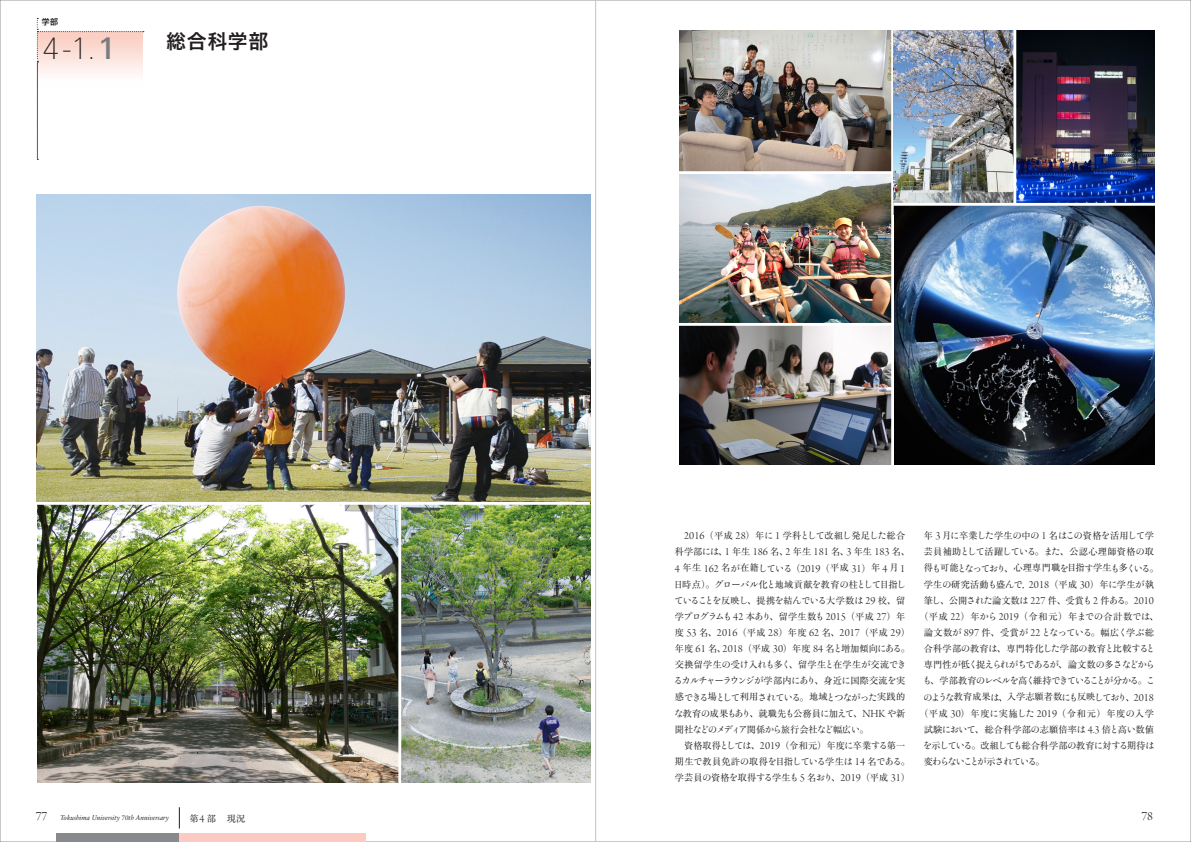
<style>
.page{position:relative;width:1191px;height:842px;background:#fff}
.page>*{position:absolute;margin:0;border:0;box-sizing:border-box;transform-origin:0 0}
.t1{font:100 29.3px "LT Univers Basic";color:#231f20}
.t2{font:20.6px "Koburina Go Std N W6";color:#231f20}
.t3{font:13.3px "Arno Pro Light Display";color:#231f20}
.t4{font:11.5px "Arno Pro Light Display";color:#231f20}
.t5{font:9.7px/16.1px "Yutuki 5 Go K Std W3";letter-spacing:-.18em;color:#231f20}
.t6{font:9.7px/16.1px "Yutuki 5 Go K Std W3";letter-spacing:-.155em;color:#231f20}
.t7{font:9.7px/16.1px "Yutuki 5 Go K Std W3";letter-spacing:-.205em;color:#231f20}
.t8{font:9.7px "Yutuki 5 Go K Std W3";letter-spacing:-.22em;color:#231f20}
.t9{font:9.2px/16.1px "Ryumin Pro";letter-spacing:.025em;color:#231f20;text-align:center}
.t10{font:9.2px "Ryumin Pro";letter-spacing:.005em;color:#231f20}
.t11{font:8.5px "Koburina Go Std N W6";color:#231f20}
.t12{font:italic 7.1px "Sabon Next LT Display";color:#231f20}
.s1{font-weight:500;font-size:29.8px;color:#7a7c7f}
.s2{font-family:"Arno Pro Light Display";font-size:11.5px}
.s3{font-size:9.7px}
.s4{font-family:"Yutuki 5 Go K Std W3";font-size:9.7px}
.s5{font-family:"Ryumin Pro";font-size:9.2px}
.s6{font-family:"Ryumin Pro";font-size:9.7px}
.s7{font-family:"Ryumin Pro"}
</style>
<div class="page">
<svg style="left:179px;top:807px;width:1px;height:21px"></svg>
<hr style="left:595px;top:0;width:1px;height:842px;background:#c2c3c6">
<div style="left:56px;top:833px;width:310px;height:9px;background:#fbcbc2"></div>
<div style="left:56px;top:833px;width:123px;height:9px;background:#87898c"></div>
<img style="left:37px;top:195px;width:553px;height:587px">
<img style="left:679px;top:326px;width:212px;height:138px">
<img style="left:679px;top:174px;width:212px;height:149px">
<img style="left:679px;top:31px;width:212px;height:140px">
<hr style="left:398px;top:505px;width:3px;height:279px;background:#fff">
<hr style="left:36px;top:502px;width:554px;height:3px;background:#fff">
<svg style="left:37px;top:18px;width:107px;height:142px"></svg>
<img style="left:893px;top:31px;width:261px;height:183px">
<img style="left:894px;top:206px;width:260px;height:258px">
<hr style="left:1013px;top:27px;width:3px;height:177px;background:#fff">
<hr style="left:893px;top:203px;width:266px;height:3px;background:#fff">
<p class="t11" style="left:41px;top:15px;width:19px">学部</p>
<h1 class="t1" style="left:43px;top:32px;width:74px">4-1.<span class="s1">1</span></h1>
<h2 class="t2" style="left:166px;top:26px;width:104px">総合科学部</h2>
<p class="t9" style="left:675px;top:527px;width:237px"><span class="s2">2016</span><span class="s3">（</span>平成 <span class="s2">28</span><span class="s3">）</span>年<span class="s4">に</span><span class="s2">1</span> 学科<span class="s4">として</span>改組<span class="s4">し</span>発足<span class="s4">した</span>総合<br>科学部<span class="s4">には</span><span class="s3">、</span><span class="s2">1</span> 年生 <span class="s2">186</span> 名<span class="s3">、</span><span class="s2">2</span> 年生 <span class="s2">181</span> 名<span class="s3">、</span><span class="s2">3</span> 年生 <span class="s2">183</span> 名<span class="s3">、</span></p>
<p class="t4" style="left:675px;top:562px;width:232px">4 <span class="s5">年生</span> 162 <span class="s5">名</span><span class="s4">が</span><span class="s5">在籍</span><span class="s4">している</span><span class="s6">（</span>2019<span class="s6">（</span><span class="s5">平成</span> 31<span class="s6">）</span><span class="s5">年</span> 4 <span class="s5">月</span>1</p>
<p class="t9" style="left:674px;top:575px;width:234px">日時点<span class="s3">）。</span><span class="s4">グローバル</span>化<span class="s4">と</span>地域貢献<span class="s4">を</span>教育<span class="s4">の</span>柱<span class="s4">として</span>目指<span class="s4">し</span></p>
<p class="t5" style="left:674px;top:592px;width:233px">ていることを<span class="s5">反映</span>し<span class="s7">、</span><span class="s5">提携</span>を<span class="s5">結</span>んでいる<span class="s5">大学数</span>は <span class="s2">29</span> <span class="s5">校</span><span class="s7">、</span><span class="s5">留</span></p>
<p class="t9" style="left:675px;top:608px;width:232px">学<span class="s4">プログラムも</span><span class="s2">42</span> 本<span class="s4">あり</span><span class="s3">、</span>留学生数<span class="s4">も</span><span class="s2">2015</span><span class="s3">（</span>平成 <span class="s2">27</span><span class="s3">）</span>年</p>
<p class="t4" style="left:675px;top:626px;width:237px"><span class="s5">度</span> 53 <span class="s5">名</span><span class="s6">、</span>2016<span class="s6">（</span><span class="s5">平成</span> 28<span class="s6">）</span><span class="s5">年度</span> 62 <span class="s5">名</span><span class="s6">、</span>2017<span class="s6">（</span><span class="s5">平成</span> 29<span class="s6">）</span></p>
<p class="t9" style="left:675px;top:640px;width:237px;text-align:left">年度 <span class="s2">61</span> 名<span class="s3">、</span><span class="s2">2018</span><span class="s3">（</span>平成 <span class="s2">30</span><span class="s3">）</span>年度 <span class="s2">84</span> 名<span class="s4">と</span>増加傾向<span class="s4">にある</span><span class="s3">。</span>交換留学生<span class="s4">の</span>受<span class="s4">け</span>入<span class="s4">れも</span>多<span class="s4">く</span><span class="s3">、</span>留学生<span class="s4">と</span>在学生<span class="s4">が</span>交流<span class="s4">でき</span></p>
<p class="t6" style="left:673px;top:673px;width:233px">るカルチャーラウンジが<span class="s5">学部内</span>にあり<span class="s7">、</span><span class="s5">身近</span>に<span class="s5">国際交流</span>を<span class="s5">実感</span>できる<span class="s5">場</span>として<span class="s5">利用</span>されている<span class="s7">。</span><span class="s5">地域</span>とつながった<span class="s5">実践的</span></p>
<p class="t10" style="left:674px;top:706px;width:233px"><span class="s4">な</span>教育<span class="s4">の</span>成果<span class="s4">もあり</span><span class="s3">、</span>就職先<span class="s4">も</span>公務員<span class="s4">に</span>加<span class="s4">えて</span><span class="s3">、</span><span class="s2">NHK</span> <span class="s4">や</span>新</p>
<p class="t8" style="left:675px;top:723px;width:196px"><span class="s5">聞社</span>などのメディア<span class="s5">関係</span>から<span class="s5">旅行会社</span>など<span class="s5">幅広</span>い<span class="s7">。</span></p>
<p class="t9" style="left:675px;top:737px;width:237px;text-align:left">　資格取得<span class="s4">としては</span><span class="s3">、</span><span class="s2">2019</span><span class="s3">（</span>令和元<span class="s3">）</span>年度<span class="s4">に</span>卒業<span class="s4">する</span>第一期生<span class="s4">で</span>教員免許<span class="s4">の</span>取得<span class="s4">を</span>目指<span class="s4">している</span>学生<span class="s4">は</span> <span class="s2">14</span> 名<span class="s4">である</span><span class="s3">。</span>学芸員<span class="s4">の</span>資格<span class="s4">を</span>取得<span class="s4">する</span>学生<span class="s4">も</span><span class="s2">5</span> 名<span class="s4">おり</span><span class="s3">、</span><span class="s2">2019</span><span class="s3">（</span>平成 <span class="s2">31</span><span class="s3">）</span></p>
<p class="t9" style="left:918px;top:527px;width:242px">年 <span class="s2">3</span> 月<span class="s4">に</span>卒業<span class="s4">した</span>学生<span class="s4">の</span>中<span class="s4">の</span> <span class="s2">1</span> 名<span class="s4">はこの</span>資格<span class="s4">を</span>活用<span class="s4">して</span>学芸員補助<span class="s4">として</span>活躍<span class="s4">している</span><span class="s3">。</span><span class="s4">また</span><span class="s3">、</span>公認心理師資格<span class="s4">の</span>取得<span class="s4">も</span>可能<span class="s4">となっており</span><span class="s3">、</span>心理専門職<span class="s4">を</span>目指<span class="s4">す</span>学生<span class="s4">も</span>多<span class="s4">くいる</span><span class="s3">。</span>学生<span class="s4">の</span>研究活動<span class="s4">も</span>盛<span class="s4">んで</span><span class="s3">，</span><span class="s2">2018</span><span class="s3">（</span>平成 <span class="s2">30</span><span class="s3">）</span>年<span class="s4">に</span>学生<span class="s4">が</span>執筆<span class="s4">し</span><span class="s3">、</span>公開<span class="s4">された</span>論文数<span class="s4">は</span> <span class="s2">227</span> 件<span class="s3">、</span>受賞<span class="s4">も</span><span class="s2">2</span> 件<span class="s4">ある</span><span class="s3">。</span><span class="s2">2010</span><span class="s3">（</span>平成 <span class="s2">22</span><span class="s3">）</span>年<span class="s4">から</span><span class="s2">2019</span><span class="s3">（</span>令和元<span class="s3">）</span>年<span class="s4">までの</span>合計数<span class="s4">では</span><span class="s3">、</span>論文数<span class="s4">が</span> <span class="s2">897</span> 件<span class="s3">、</span>受賞<span class="s4">が</span> <span class="s2">22</span><span class="s4">となっている</span><span class="s3">。</span>幅広<span class="s4">く</span>学<span class="s4">ぶ</span>総合科学部<span class="s4">の</span>教育<span class="s4">は</span><span class="s3">、</span>専門特化<span class="s4">した</span>学部<span class="s4">の</span>教育<span class="s4">と</span>比較<span class="s4">すると</span></p>
<p class="t5" style="left:922px;top:656px;width:234px"><span class="s5">専門性</span>が<span class="s5">低</span>く<span class="s5">捉</span>えられがちであるが<span class="s7">、</span><span class="s5">論文数</span>の<span class="s5">多</span>さなどからも<span class="s7">、</span><span class="s5">学部教育</span>のレベルを<span class="s5">高</span>く<span class="s5">維持</span>できていることが<span class="s5">分</span>かる<span class="s7">。</span>こ</p>
<p class="t9" style="left:918px;top:688px;width:237px"><span class="s4">のような</span>教育成果<span class="s4">は</span><span class="s3">、</span>入学志願者数<span class="s4">にも</span>反映<span class="s4">しており</span><span class="s3">、</span><span class="s2">2018</span><span class="s3">（</span>平成 <span class="s2">30</span><span class="s3">）</span>年度<span class="s4">に</span>実施<span class="s4">した</span><span class="s2">2019</span><span class="s3">（</span>令和元<span class="s3">）</span>年度<span class="s4">の</span>入学試験<span class="s4">において</span><span class="s3">、</span>総合科学部<span class="s4">の</span>志願倍率<span class="s4">は</span> <span class="s2">4.3</span> 倍<span class="s4">と</span>高<span class="s4">い</span>数値</p>
<p class="t7" style="left:922px;top:737px;width:233px">を<span class="s5">示</span>している<span class="s7">。</span><span class="s5">改組</span>しても<span class="s5">総合科学部</span>の<span class="s5">教育</span>に<span class="s5">対</span>する<span class="s5">期待</span>は<span class="s5">変</span>わらないことが<span class="s5">示</span>されている<span class="s7">。</span></p>
<h3 class="t3" style="left:36px;top:809px;width:13px">77</h3>
<p class="t12" style="left:61px;top:813px;width:110px">Tokushima University 70th Anniversary</p>
<p class="t9" style="left:189px;top:810px;width:58px">第<span class="s2">4</span> 部 現況</p>
<h3 class="t3" style="left:1141px;top:809px;width:13px">78</h3>
</div>
